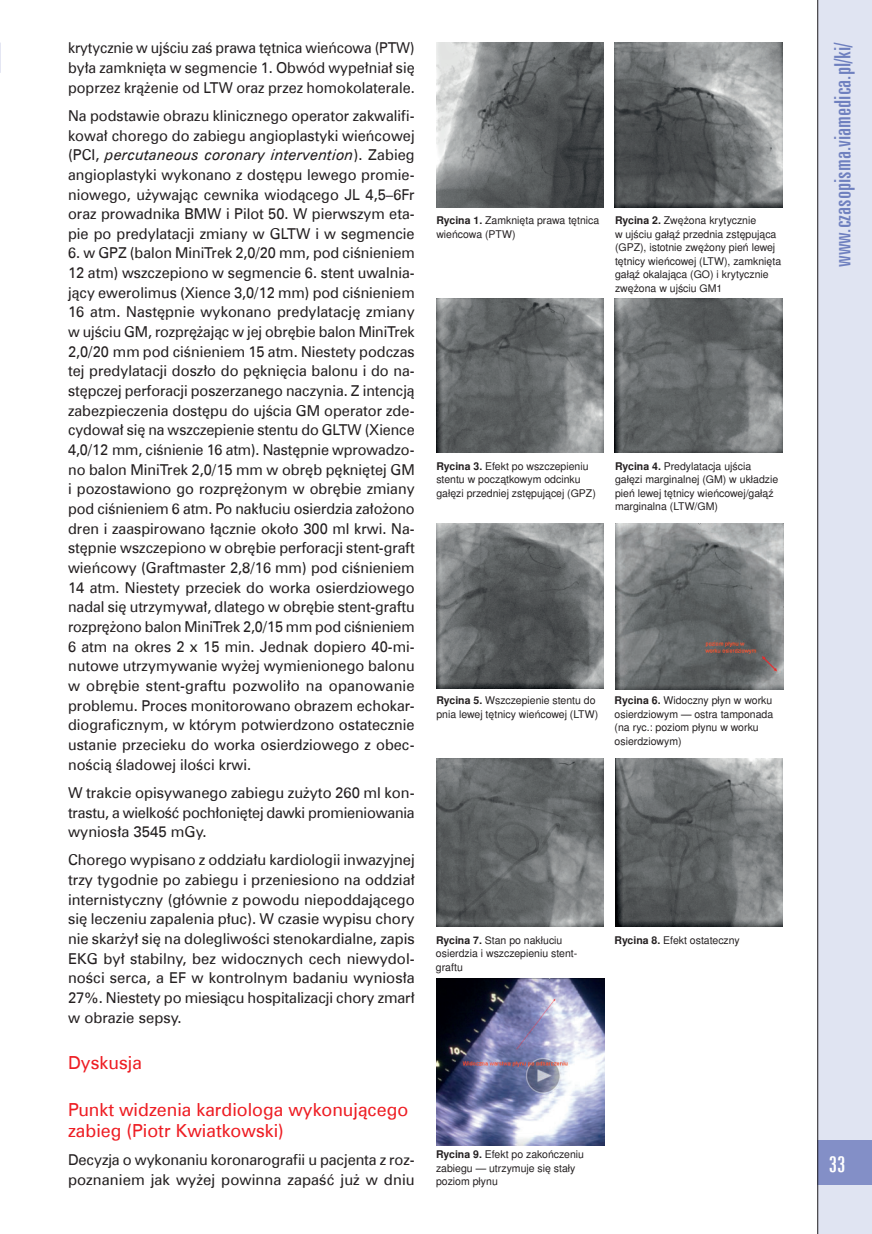
<style>
.page{position:relative;width:872px;height:1234px;background:#fff}
.page>*{position:absolute;margin:0;border:0;box-sizing:border-box;transform-origin:0 0}
.t1{font:22.5px "Zurich X Cn EU";color:#6f80bf;scale:1.07 1}
.t2{font:22.5px "Zurich X Cn EU";color:#fff;scale:1.07 1}
.t3{font:18px/21.1px "Zurich EU";color:#ee1d23}
.t4{font:15px/19.6px "Zurich EU";color:#231f20;text-align:justify}
.t5{font:15px/19.6px "Zurich EU";color:#231f20;text-align:justify;scale:.96 1}
.t6{font:10.5px/13.5px "Nimbus San LCE";color:#231f20}
.s1{font-style:italic}
.s2{font-weight:700}
</style>
<div class="page">
<div style="left:817px;top:0;width:55px;height:1233px;background:#e0e4f2"></div>
<div style="left:817px;top:1140px;width:55px;height:44px;background:#838fc7"></div>
<hr style="left:817px;top:0;width:1px;height:1233px;background:#231f20">
<img style="left:436px;top:43px;width:167px;height:164px">
<img style="left:614px;top:43px;width:168px;height:164px">
<img style="left:436px;top:299px;width:168px;height:153px">
<img style="left:614px;top:299px;width:168px;height:153px">
<img style="left:436px;top:523px;width:167px;height:165px">
<img style="left:615px;top:523px;width:168px;height:166px">
<img style="left:436px;top:758px;width:167px;height:167px">
<img style="left:615px;top:758px;width:168px;height:167px">
<img style="left:436px;top:978px;width:168px;height:166px">
<p class="t5" style="left:68px;top:38px;width:362px">krytycznie w ujściu zaś prawa tętnica wieńcowa (PTW) była zamknięta w segmencie 1. Obwód wypełniał się poprzez krążenie od LTW oraz przez homokolaterale.</p>
<p class="t4" style="left:68px;top:105px;width:348px">Na podstawie obrazu klinicznego operator zakwalifi&shy;kował chorego do zabiegu angioplastyki wieńcowej (PCI, <span class="s1">percutaneous coronary intervention</span>). Zabieg angioplastyki wykonano z dostępu lewego promie&shy;niowego, używając cewnika wiodącego JL 4,5–6Fr oraz prowadnika BMW i Pilot 50. W pierwszym eta&shy;pie po predylatacji zmiany w GLTW i w segmencie</p>
<p class="t4" style="left:68px;top:243px;width:348px">6. w GPZ (balon MiniTrek 2,0/20 mm, pod ciśnieniem 12 atm) wszczepiono w segmencie 6. stent uwalnia&shy;jący ewerolimus (Xience 3,0/12 mm) pod ciśnieniem 16 atm. Następnie wykonano predylatację zmiany w ujściu GM, rozprężając w jej obrębie balon MiniTrek 2,0/20 mm pod ciśnieniem 15 atm. Niestety podczas tej predylatacji doszło do pęknięcia balonu i do na&shy;stępczej perforacji poszerzanego naczynia. Z intencją zabezpieczenia dostępu do ujścia GM operator zde&shy;cydował się na wszczepienie stentu do GLTW (Xience 4,0/12 mm, ciśnienie 16 atm). Następnie wprowadzo&shy;no balon MiniTrek 2,0/15 mm w obręb pękniętej GM i pozostawiono go rozprężonym w obrębie zmiany pod ciśnieniem 6 atm. Po nakłuciu osierdzia założono dren i zaaspirowano łącznie około 300 ml krwi. Na&shy;stępnie wszczepiono w obrębie perforacji stent-graft wieńcowy (Graftmaster 2,8/16 mm) pod ciśnieniem 14 atm. Niestety przeciek do worka osierdziowego nadal się utrzymywał, dlatego w obrębie stent-graftu rozprężono balon MiniTrek 2,0/15 mm pod ciśnieniem 6 atm na okres 2 x 15 min. Jednak dopiero 40-mi&shy;nutowe utrzymywanie wyżej wymienionego balonu w obrębie stent-graftu pozwoliło na opanowanie problemu. Proces monitorowano obrazem echokar&shy;diograficznym, w którym potwierdzono ostatecznie ustanie przecieku do worka osierdziowego z obec&shy;nością śladowej ilości krwi.</p>
<p class="t4" style="left:68px;top:782px;width:348px">W trakcie opisywanego zabiegu zużyto 260 ml kon&shy;trastu, a wielkość pochłoniętej dawki promieniowania wyniosła 3545 mGy.</p>
<p class="t4" style="left:68px;top:849px;width:348px">Chorego wypisano z oddziału kardiologii inwazyjnej trzy tygodnie po zabiegu i przeniesiono na oddział internistyczny (głównie z powodu niepoddającego się leczeniu zapalenia płuc). W czasie wypisu chory nie skarżył się na dolegliwości stenokardialne, zapis EKG był stabilny, bez widocznych cech niewydol&shy;ności serca, a EF w kontrolnym badaniu wyniosła 27%. Niestety po miesiącu hospitalizacji chory zmarł w obrazie sepsy.</p>
<p class="t3" style="left:68px;top:1051px;width:75px">Dyskusja</p>
<p class="t3" style="left:68px;top:1098px;width:342px">Punkt widzenia kardiologa wykonującego zabieg (Piotr Kwiatkowski)</p>
<p class="t4" style="left:68px;top:1149px;width:348px">Decyzja o wykonaniu koronarografii u pacjenta z roz&shy;poznaniem jak wyżej powinna zapaść już w dniu</p>
<p class="t6" style="left:436px;top:213px;width:164px"><span class="s2">Rycina 1.</span> Zamknięta prawa tętnica wieńcowa (PTW)</p>
<p class="t6" style="left:615px;top:213px;width:168px"><span class="s2">Rycina 2.</span> Zwężona krytycznie<br>w ujściu gałąź przednia zstępująca (GPZ), istotnie zwężony pień lewej tętnicy wieńcowej (LTW), zamknięta gałąź okalająca (GO) i krytycznie zwężona w ujściu GM1</p>
<p class="t6" style="left:436px;top:459px;width:161px"><span class="s2">Rycina 3.</span> Efekt po wszczepieniu stentu w początkowym odcinku gałęzi przedniej zstępującej (GPZ)</p>
<p class="t6" style="left:615px;top:459px;width:165px"><span class="s2">Rycina 4.</span> Predylatacja ujścia gałęzi marginalnej (GM) w układzie pień lewej tętnicy wieńcowej/gałąź marginalna (LTW/GM)</p>
<p class="t6" style="left:436px;top:693px;width:163px"><span class="s2">Rycina 5.</span> Wszczepienie stentu do pnia lewej tętnicy wieńcowej (LTW)</p>
<p class="t6" style="left:614px;top:693px;width:160px"><span class="s2">Rycina 6.</span> Widoczny płyn w worku osierdziowym — ostra tamponada (na ryc.: poziom płynu w worku osierdziowym)</p>
<p class="t6" style="left:436px;top:932px;width:143px"><span class="s2">Rycina 7.</span> Stan po nakłuciu osierdzia i wszczepieniu stent&shy;graftu</p>
<p class="t6" style="left:614px;top:932px;width:127px"><span class="s2">Rycina 8.</span> Efekt ostateczny</p>
<p class="t6" style="left:436px;top:1146px;width:149px"><span class="s2">Rycina 9.</span> Efekt po zakończeniu zabiegu — utrzymuje się stały poziom płynu</p>
<h1 class="t1" style="left:829px;top:267px;width:212px;rotate:-90deg">www.czasopisma.viamedica.pl/ki/</h1>
<h1 class="t2" style="left:828px;top:1150px;width:17px">33</h1>
</div>
